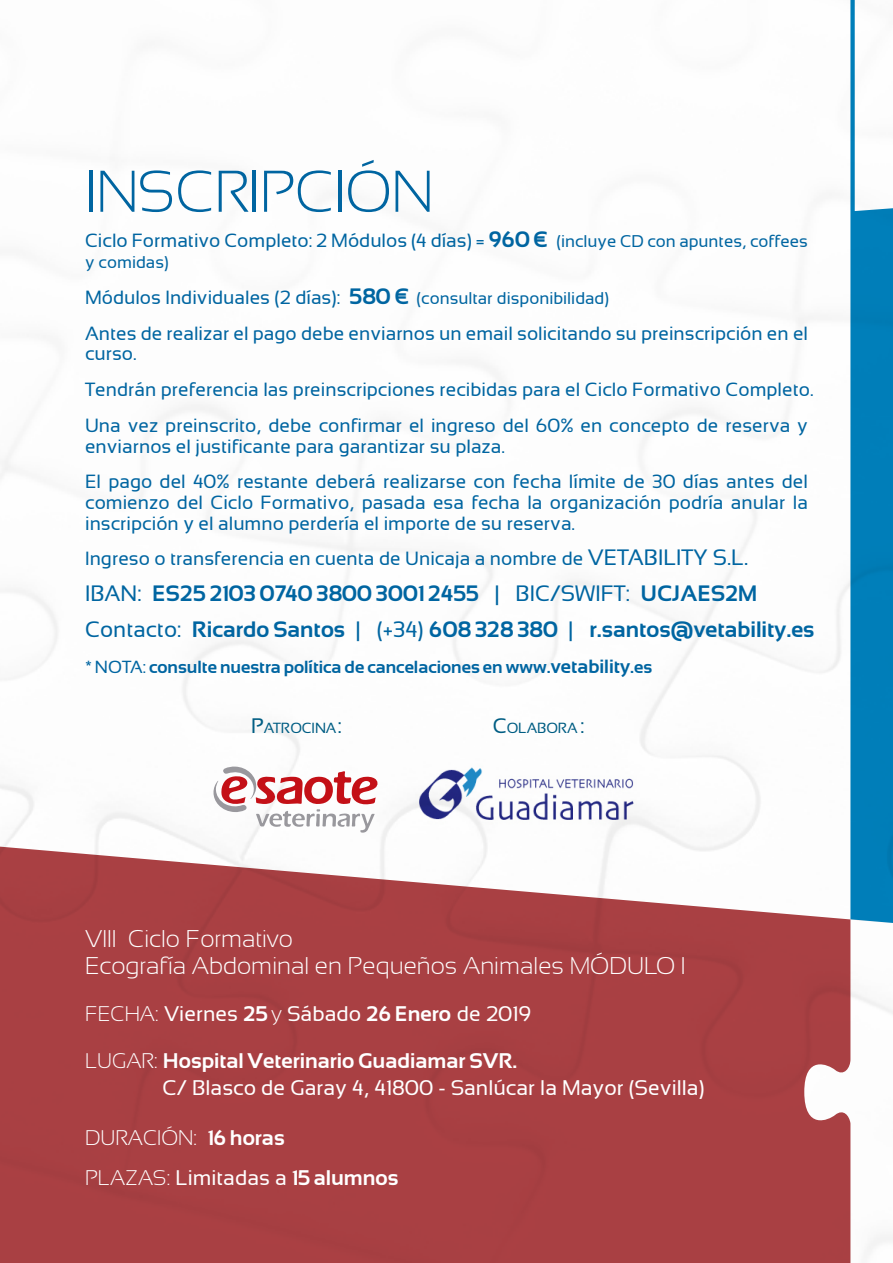
<style>
.page{position:relative;width:893px;height:1263px;background:#fff}
.page>*{position:absolute;margin:0;border:0;box-sizing:border-box;transform-origin:0 0}
.t1{font:300 58.8px "Sansation";letter-spacing:-.01em;color:#0065a1}
.t2{font:300 24.3px/27.3px "Sansation";color:#fff}
.t3{font:700 22.35px/35.7px "Sansation";color:#0065a1}
.t4{font:21.15px/27.3px "Sansation";color:#fff}
.t5{font:300 21.15px/39.5px "Sansation";color:#fff}
.t6{font:19.2px/35.7px "Sansation";color:#0065a1}
.t7{font:700 17.55px "Sansation";color:#0065a1}
.t8{font:16.95px "Sansation";color:#0065a1}
.t9{font:14.7px "Sansation";letter-spacing:-.01em;color:#005d83}
.s1{font-weight:700;font-size:22.35px}
.s2{font-size:16.95px}
.s3{font-size:22.35px}
.s4{font-weight:400}
.s5{font-size:19.2px}
.s6{font-size:21px}
.s7{font-weight:300}
.s8{font-weight:700}
</style>
<div class="page">
<svg style="left:0;top:847px;width:893px;height:416px;background:#b3575a"></svg>
<svg style="left:850px;top:0;width:43px;height:923px"></svg>
<img style="left:410px;top:763px;width:269px;height:63px">
<svg style="left:212px;top:766px;width:167px;height:67px"></svg>
<h1 class="t1" style="left:85px;top:159px;width:350px">INSCRIPCIÓN</h1>
<p class="t6" style="left:85px;top:223px;width:724px">Ciclo Formativo Completo: 2 Módulos (4 días) = <span class="s1">960€</span> <span class="s2">(incluye CD con apuntes, coffees</span></p>
<p class="t8" style="left:85px;top:253px;width:85px">y comidas)</p>
<p class="t6" style="left:85px;top:279px;width:725px">Módulos Individuales (2 días): <span class="s1">580 €</span> <span class="s2">(consultar disponibilidad)<br></span>Antes de realizar el pago debe enviarnos un email solicitando su preinscripción en el</p>
<p class="t6" style="left:85px;top:336px;width:730px">curso.<br>Tendrán preferencia las preinscripciones recibidas para el Ciclo Formativo Completo.<br>Una vez preinscrito, debe confirmar el ingreso del 60% en concepto de reserva y</p>
<p class="t6" style="left:85px;top:428px;width:724px">enviarnos el justificante para garantizar su plaza.<br>El pago del 40% restante deberá realizarse con fecha límite de 30 días antes del</p>
<p class="t6" style="left:85px;top:492px;width:724px;line-height:20.7px">comienzo del Ciclo Formativo, pasada esa fecha la organización podría anular la inscripción y el alumno perdería el importe de su reserva.</p>
<p class="t6" style="left:85px;top:541px;width:665px">Ingreso o transferencia en cuenta de Unicaja a nombre de <span class="s3">VETABILITY S.L.</span></p>
<p class="t3" style="left:85px;top:576px;width:731px"><span class="s4">IBAN:</span> ES25 2103 0740 3800 3001 2455 <span class="s4">| BIC/SWIFT:</span> UCJAES2M<br><span class="s4">Contacto:</span> Ricardo Santos <span class="s4">| (+34)</span> 608 328 380 <span class="s4">|</span> r.santos@vetability.es</p>
<p class="t7" style="left:85px;top:657px;width:569px">* <span class="s4">NOTA:</span> consulte nuestra política de cancelaciones en www.<span class="s5">vetability</span>.es</p>
<p class="t9" style="left:251px;top:719px;width:92px"><span class="s6">P</span>ATROCINA<span class="s6">:</span></p>
<p class="t9" style="left:493px;top:719px;width:93px"><span class="s6">C</span>OLABORA <span class="s6">:</span></p>
<p class="t2" style="left:85px;top:925px;width:602px">VIII Ciclo Formativo<br>Ecografía Abdominal en Pequeños Animales MÓDULO I</p>
<p class="t4" style="left:85px;top:1000px;width:447px"><span class="s7">FECHA:</span> Viernes <span class="s8">25</span> <span class="s7">y</span> Sábado <span class="s8">26 Enero</span> de 2019</p>
<p class="t4" style="left:162px;top:1047px;width:543px;text-indent:-77px"><span class="s7">LUGAR:</span> <span class="s8">Hospital Veterinario Guadiamar SVR.<br></span>C/ Blasco de Garay 4, 41800 - Sanlúcar la Mayor (Sevilla)</p>
<p class="t5" style="left:85px;top:1118px;width:315px">DURACIÓN: <span class="s8">16 horas<br></span>PLAZAS: <span class="s4">Limitadas a</span> <span class="s8">15 alumnos</span></p>
</div>
